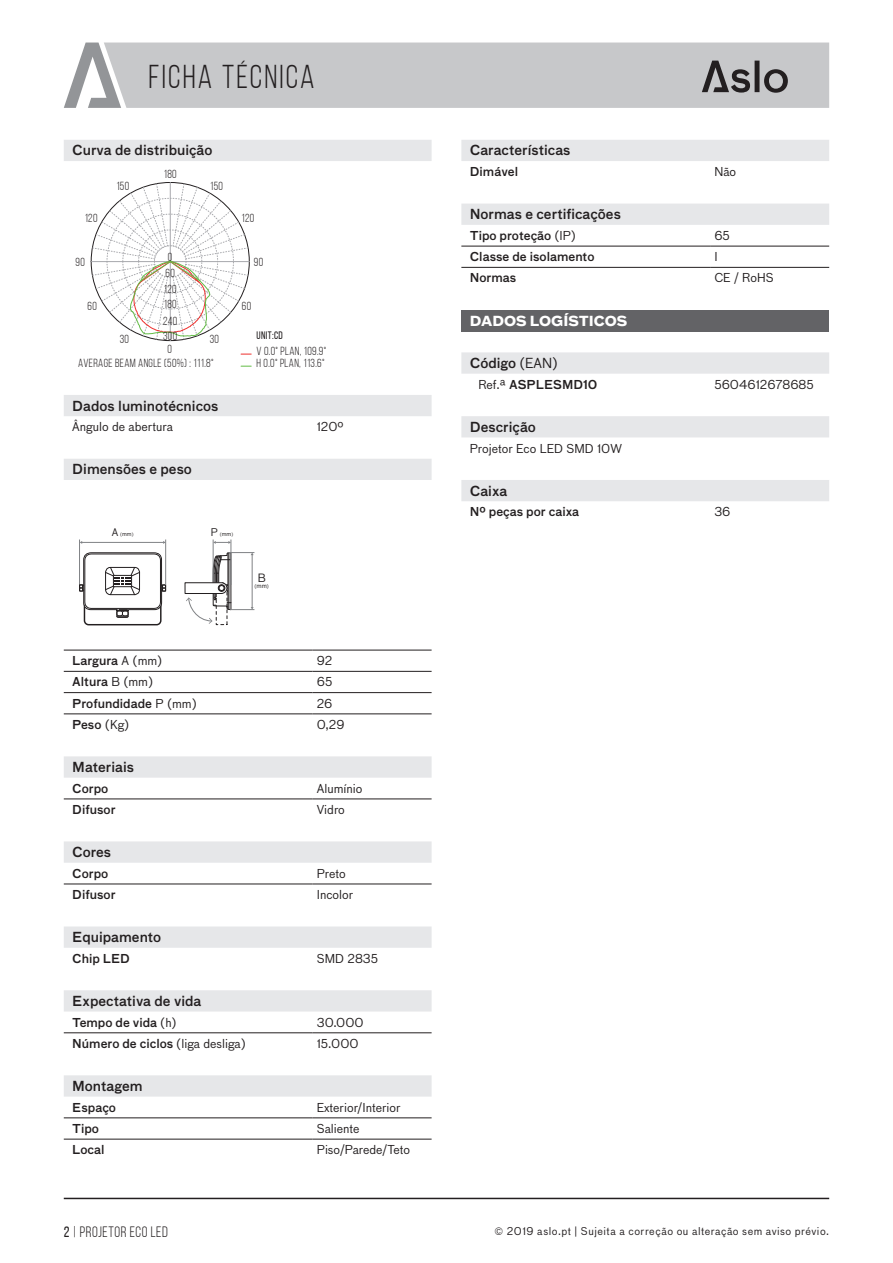
<style>
.page{position:relative;width:893px;height:1263px;background:#fff}
.page>*{position:absolute;margin:0;border:0;box-sizing:border-box;transform-origin:0 0}
.t1{font:33px "Bebas Neue";letter-spacing:.065em;color:#231f20}
.t2{font:15px "Bebas Neue";letter-spacing:.04em;color:#231f20}
.t3{font:500 13.5px "Bau LF";color:#231f20}
.t4{font:700 13.5px "Bau LF";color:#fff}
.t5{font:500 12px "Bau LF";color:#231f20}
.t6{font:12px "Bau LF";color:#231f20}
.t7{font:11.7px/15.9px "Bebas Neue";letter-spacing:.03em;color:#231f20;text-align:justify}
.t8{font:11.25px "Bau LF";color:#231f20}
.t9{font:10.8px "Bebas Neue";letter-spacing:.03em;color:#231f20}
.t10{font:10.5px "Bau LF";letter-spacing:.045em;color:#231f20}
.t11{font:10.35px "Bau LF";color:#231f20}
.t12{font:4.8px "Bau LF";color:#231f20}
.t13{font:4.5px "Bau LF";color:#231f20}
.s1{font-size:5.85px}
.s2{font-size:6.45px}
.s3{font-weight:400}
.s4{font-style:inherit}
.s5{font-family:"Avant Garde IT Cby BT"}
</style>
<div class="page">
<svg style="left:64px;top:43px;width:40px;height:65px"></svg>
<div style="left:104px;top:43px;width:725px;height:65px;background:#c7c8ca"></div>
<svg style="left:702px;top:61px;width:86px;height:32px"></svg>
<hr style="left:64px;top:1198px;width:765px;height:1px;background:#231f20">
<svg style="left:64px;top:140px;width:368px;height:956px"></svg>
<hr style="left:64px;top:650px;width:249px;height:1px;background:#231f20">
<hr style="left:313px;top:650px;width:119px;height:1px;background:#231f20">
<hr style="left:64px;top:671px;width:249px;height:1px;background:#231f20">
<hr style="left:313px;top:671px;width:119px;height:1px;background:#231f20">
<hr style="left:64px;top:692px;width:249px;height:1px;background:#231f20">
<hr style="left:313px;top:692px;width:119px;height:1px;background:#231f20">
<hr style="left:64px;top:714px;width:249px;height:1px;background:#231f20">
<hr style="left:313px;top:714px;width:119px;height:1px;background:#231f20">
<hr style="left:64px;top:1032px;width:249px;height:1px;background:#231f20">
<hr style="left:313px;top:1032px;width:119px;height:1px;background:#231f20">
<hr style="left:64px;top:1139px;width:249px;height:1px;background:#231f20">
<hr style="left:313px;top:1139px;width:119px;height:1px;background:#231f20">
<hr style="left:64px;top:1117px;width:249px;height:1px;background:#231f20">
<hr style="left:313px;top:1117px;width:119px;height:1px;background:#231f20">
<hr style="left:64px;top:799px;width:249px;height:1px;background:#231f20">
<hr style="left:313px;top:799px;width:119px;height:1px;background:#231f20">
<hr style="left:64px;top:884px;width:249px;height:1px;background:#231f20">
<hr style="left:313px;top:884px;width:119px;height:1px;background:#231f20">
<div style="left:72px;top:165px;width:255px;height:204px;background:#fff"></div>
<hr style="left:170px;top:277px;width:1px;height:64px;background:#a8a9ad">
<hr style="left:186px;top:261px;width:63px;height:1px;background:#a8a9ad">
<hr style="left:170px;top:182px;width:1px;height:64px;background:#a8a9ad">
<hr style="left:91px;top:261px;width:63px;height:1px;background:#a8a9ad">
<svg style="left:92px;top:183px;width:156px;height:157px"></svg>
<div style="left:84px;top:598px;width:78px;height:27px;border:1px solid #231f20;border-radius:4px"></div>
<hr style="left:82px;top:542px;width:82px;height:1px;background:#808285">
<hr style="left:79px;top:539px;width:1px;height:46px;background:#808285">
<svg style="left:79px;top:553px;width:87px;height:65px"></svg>
<hr style="left:165px;top:539px;width:1px;height:46px;background:#808285">
<hr style="left:213px;top:539px;width:1px;height:46px;background:#808285">
<hr style="left:231px;top:539px;width:1px;height:46px;background:#808285">
<svg style="left:184px;top:541px;width:70px;height:84px"></svg>
<svg style="left:461px;top:140px;width:368px;height:361px"></svg>
<div style="left:461px;top:310px;width:368px;height:21px;background:#636366"></div>
<hr style="left:461px;top:246px;width:249px;height:1px;background:#231f20">
<hr style="left:710px;top:246px;width:119px;height:1px;background:#231f20">
<hr style="left:461px;top:267px;width:249px;height:1px;background:#231f20">
<hr style="left:710px;top:267px;width:119px;height:1px;background:#231f20">
<h1 class="t1" style="left:148px;top:59px;width:168px">FICHA TÉCNICA</h1>
<p class="t3" style="left:72px;top:141px;width:142px">Curva de distribuição</p>
<p class="t7" style="left:85px;top:209px;width:14px">120</p>
<p class="t7" style="left:76px;top:253px;width:11px">90</p>
<p class="t7" style="left:88px;top:298px;width:11px">60</p>
<p class="t7" style="left:116px;top:178px;width:14px">150</p>
<p class="t7" style="left:120px;top:331px;width:11px">30</p>
<p class="t7" style="left:164px;top:166px;width:14px">180</p>
<p class="t7" style="left:168px;top:249px;width:6px">0</p>
<p class="t7" style="left:166px;top:265px;width:11px">60</p>
<p class="t7" style="left:163px;top:281px;width:16px">120<br>180<br>240<br>300</p>
<p class="t7" style="left:167px;top:341px;width:6px">0</p>
<p class="t7" style="left:210px;top:178px;width:14px">150</p>
<p class="t7" style="left:210px;top:331px;width:11px">30</p>
<p class="t7" style="left:78px;top:355px;width:137px">AVERAGE BEAM ANGLE (50%) : 111.8°</p>
<p class="t7" style="left:241px;top:209px;width:14px">120</p>
<p class="t7" style="left:254px;top:253px;width:11px">90</p>
<p class="t7" style="left:242px;top:298px;width:11px">60</p>
<p class="t9" style="left:256px;top:329px;width:28px">UNIT:cd</p>
<p class="t7" style="left:256px;top:345px;width:71px;line-height:12px">V 0.0° PLAN, 109.9°<br>H 0.0° PLAN, 113.6°</p>
<p class="t3" style="left:72px;top:396px;width:148px">Dados luminotécnicos</p>
<p class="t6" style="left:72px;top:418px;width:102px">Ângulo de abertura</p>
<p class="t6" style="left:317px;top:418px;width:28px">120º</p>
<p class="t3" style="left:72px;top:460px;width:121px">Dimensões e peso</p>
<p class="t11" style="left:112px;top:525px;width:8px">A</p>
<p class="t13" style="left:120px;top:531px;width:15px">(<span class="s1">mm</span>)</p>
<p class="t11" style="left:211px;top:525px;width:9px">P</p>
<p class="t13" style="left:220px;top:531px;width:15px">(<span class="s1">mm</span>)</p>
<p class="t8" style="left:258px;top:570px;width:9px">B</p>
<p class="t12" style="left:254px;top:583px;width:16px">(<span class="s2">mm</span>)</p>
<p class="t5" style="left:72px;top:652px;width:92px">Largura <span class="s3">A (mm)</span></p>
<p class="t6" style="left:317px;top:652px;width:17px">92</p>
<p class="t5" style="left:72px;top:673px;width:82px">Altura <span class="s3">B (mm)</span></p>
<p class="t6" style="left:317px;top:673px;width:17px">65</p>
<p class="t5" style="left:72px;top:695px;width:126px">Profundidade <span class="s3">P (mm)</span></p>
<p class="t6" style="left:317px;top:695px;width:17px">26</p>
<p class="t5" style="left:72px;top:716px;width:59px">Peso <span class="s3">(Kg)</span></p>
<p class="t6" style="left:317px;top:716px;width:29px">0,29</p>
<p class="t3" style="left:72px;top:757px;width:63px">Materiais</p>
<p class="t5" style="left:72px;top:780px;width:38px">Corpo</p>
<p class="t6" style="left:317px;top:780px;width:47px">Alumínio</p>
<p class="t5" style="left:72px;top:801px;width:45px">Difusor</p>
<p class="t6" style="left:317px;top:801px;width:30px">Vidro</p>
<p class="t3" style="left:72px;top:842px;width:40px">Cores</p>
<p class="t5" style="left:72px;top:865px;width:38px">Corpo</p>
<p class="t6" style="left:317px;top:865px;width:30px">Preto</p>
<p class="t5" style="left:72px;top:886px;width:45px">Difusor</p>
<p class="t6" style="left:317px;top:886px;width:38px">Incolor</p>
<p class="t3" style="left:72px;top:928px;width:90px">Equipamento</p>
<p class="t5" style="left:72px;top:950px;width:59px">Chip LED</p>
<p class="t6" style="left:317px;top:950px;width:63px">SMD 2835</p>
<p class="t3" style="left:72px;top:991px;width:131px">Expectativa de vida</p>
<p class="t5" style="left:72px;top:1014px;width:106px">Tempo de vida <span class="s3">(h)</span></p>
<p class="t6" style="left:317px;top:1014px;width:48px">30.000</p>
<p class="t5" style="left:72px;top:1035px;width:175px">Número de ciclos <span class="s3">(liga desliga)</span></p>
<p class="t6" style="left:317px;top:1035px;width:43px">15.000</p>
<p class="t3" style="left:72px;top:1076px;width:72px">Montagem</p>
<p class="t5" style="left:72px;top:1099px;width:45px">Espaço</p>
<p class="t6" style="left:317px;top:1099px;width:85px">Exterior/Interior</p>
<p class="t5" style="left:72px;top:1120px;width:28px">Tipo</p>
<p class="t6" style="left:317px;top:1120px;width:44px">Saliente</p>
<p class="t5" style="left:72px;top:1141px;width:34px">Local</p>
<p class="t6" style="left:317px;top:1141px;width:95px">Piso/Parede/Teto</p>
<p class="t3" style="left:470px;top:141px;width:102px">Características</p>
<p class="t5" style="left:470px;top:163px;width:50px">Dimável</p>
<p class="t6" style="left:714px;top:163px;width:23px">Não</p>
<p class="t3" style="left:470px;top:205px;width:153px">Normas e certificações</p>
<p class="t5" style="left:470px;top:227px;width:107px">Tipo proteção <span class="s3">(IP)</span></p>
<p class="t6" style="left:714px;top:227px;width:17px">65</p>
<p class="t5" style="left:470px;top:248px;width:126px">Classe de isolamento</p>
<p class="t6" style="left:714px;top:248px;width:5px">I</p>
<p class="t5" style="left:470px;top:270px;width:48px">Normas</p>
<p class="t6" style="left:714px;top:270px;width:61px">CE / RoHS</p>
<p class="t4" style="left:470px;top:311px;width:159px">DADOS LOGÍSTICOS</p>
<p class="t3" style="left:470px;top:354px;width:90px">Código <span class="s3">(EAN)</span></p>
<p class="t5" style="left:478px;top:376px;width:121px"><span class="s3">Ref.ª</span> ASPLESMD10</p>
<p class="t6" style="left:714px;top:376px;width:101px">5604612678685</p>
<p class="t3" style="left:470px;top:417px;width:68px">Descrição</p>
<p class="t6" style="left:470px;top:440px;width:154px">Projetor Eco LED SMD 10W</p>
<p class="t3" style="left:470px;top:481px;width:39px">Caixa</p>
<p class="t5" style="left:470px;top:503px;width:111px">Nº peças por caixa</p>
<p class="t6" style="left:714px;top:503px;width:18px">36</p>
<p class="t2" style="left:64px;top:1223px;width:106px"><span class="s4">2</span> | PROJETOR ECO LED</p>
<p class="t10" style="left:494px;top:1224px;width:336px"><span class="s5">©</span> 2019 aslo.pt | Sujeita a correção ou alteração sem aviso prévio.</p>
</div>
